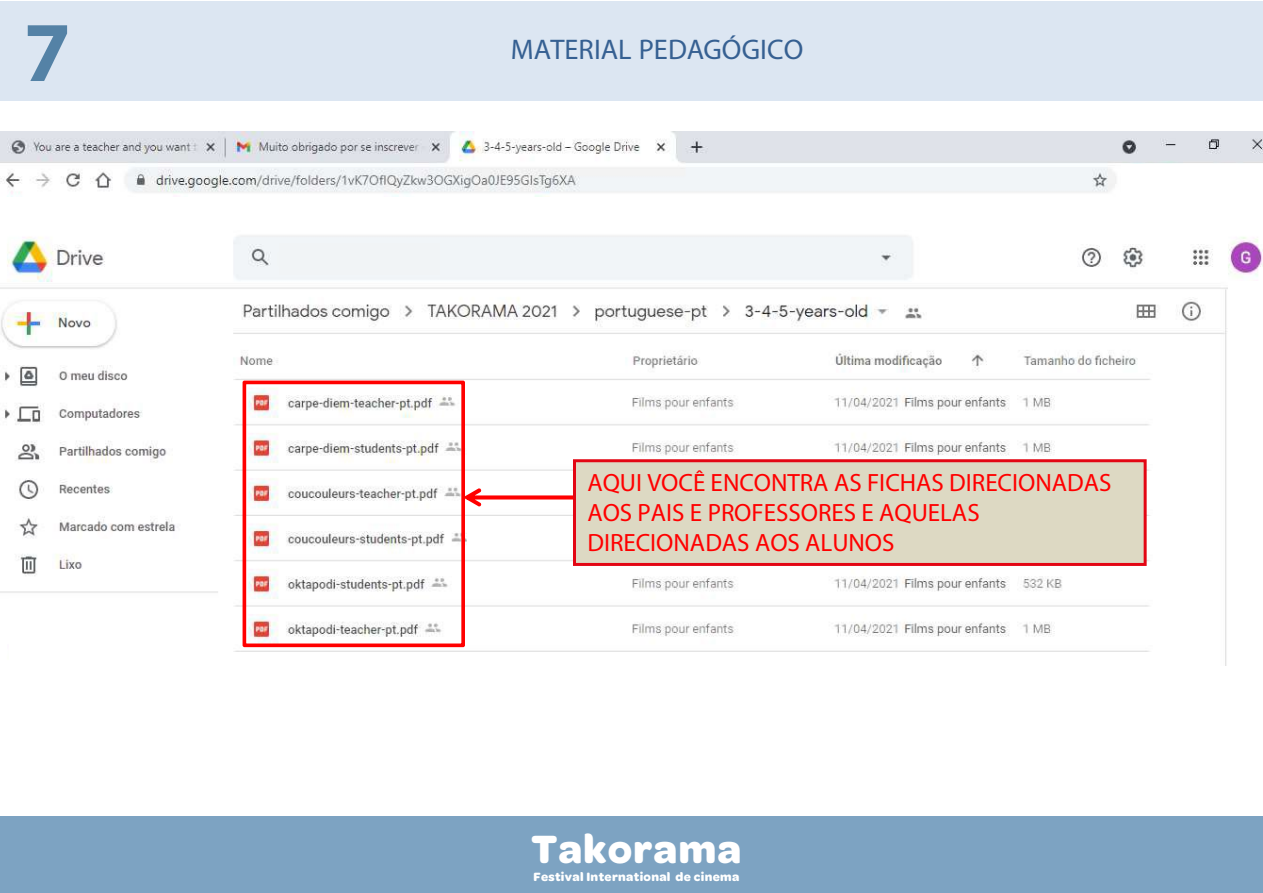
<style>
.page{position:relative;width:1263px;height:893px;background:#fff}
.page>*{position:absolute;margin:0;border:0;box-sizing:border-box;transform-origin:0 0}
.t1{font:700 85.65px "Myriad Pro";color:#5482a6}
.t2{font:700 42.15px "Omnes";letter-spacing:.025em;color:#fff}
.t3{font:28.5px "Myriad Pro";color:#366092}
.t4{font:25.05px/30px "Myriad Pro";color:#f00}
.t5{font:700 12.9px "Omnes";letter-spacing:.025em;color:#fff}
</style>
<div class="page">
<img style="left:0;top:132px;width:1263px;height:533px">
<div style="left:280px;top:243px;width:160px;height:32px;background:#f1f4f6"></div>
<svg style="left:243px;top:381px;width:222px;height:266px"></svg>
<svg style="left:463px;top:488px;width:110px;height:19px"></svg>
<div style="left:573px;top:459px;width:574px;height:107px;background:#ddd9c3;border:3px solid #e30613"></div>
<div style="left:1228px;top:281px;width:35px;height:398px;background:#fff"></div>
<div style="left:9px;top:598px;width:210px;height:84px;background:#fff"></div>
<div style="left:0;top:0;width:1263px;height:100px;background:#dce6f2"></div>
<div style="left:0;top:817px;width:1263px;height:76px;background:#7da3c2"></div>
<div style="left:0;top:197px;width:1122px;height:33px;background:#fff"></div>
<div style="left:1122px;top:164px;width:141px;height:66px;background:#fff"></div>
<h1 class="t1" style="left:24px;top:-4px;width:49px">7</h1>
<p class="t3" style="left:511px;top:32px;width:294px">MATERIAL PEDAGÓGICO</p>
<p class="t4" style="left:587px;top:467px;width:526px">AQUI VOCÊ ENCONTRA AS FICHAS DIRECIONADAS<br>AOS PAIS E PROFESSORES E AQUELAS<br>DIRECIONADAS AOS ALUNOS</p>
<h2 class="t2" style="left:531px;top:819px;width:211px">Takorama</h2>
<p class="t5" style="left:533px;top:868px;width:207px">Festival International de cinema</p>
</div>
